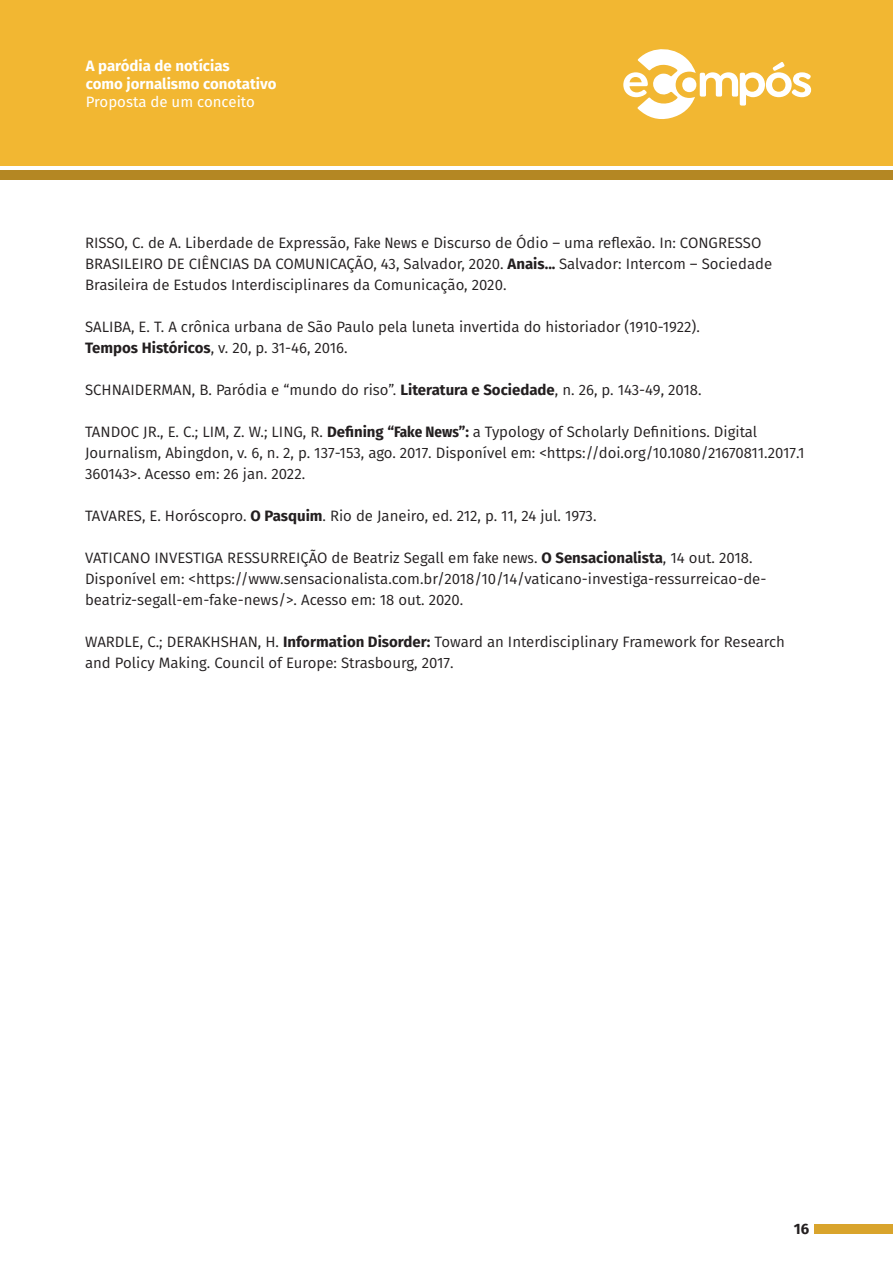
<style>
.page{position:relative;width:893px;height:1263px;background:#fff}
.page>*{position:absolute;margin:0;border:0;box-sizing:border-box;transform-origin:0 0}
.Texto{font:15px/21px "Fira Sans";color:#231f20}
.t1{font:700 15px/18px "Fira Sans";color:#fff}
.t2{font:15px "Fira Sans";color:#fff}
.t3{font:700 15px "Fira Sans";color:#231f20}
.s1{font-family:"Fira Sans Condensed"}
.s2{font-weight:700}
.s3{font-family:"Fira Sans Condensed";font-weight:700}
</style>
<div class="page">
<div style="left:0;top:0;width:893px;height:166px;background:#f2b732"></div>
<div style="left:0;top:170px;width:893px;height:10px;background:#b48723"></div>
<div style="left:814px;top:1224px;width:79px;height:9px;background:#d9a42c"></div>
<svg style="left:623px;top:49px;width:188px;height:70px"></svg>
<p class="t1" style="left:86px;top:56px;width:192px">A paródia de notícias<br>como jornalismo conotativo</p>
<p class="t2" style="left:86px;top:91px;width:170px">Proposta de um conceito</p>
<p class="Texto" style="left:85px;top:232px;width:689px">RISSO, C. de A. Liberdade de Expressão, <span class="s1">Fake News</span> e Discurso de Ódio – uma reflexão. In: CONGRESSO<br>BRASILEIRO DE CIÊNCIAS DA COMUNICAÇÃO, 43, Salvador, 2020. <span class="s2">Anais...</span> Salvador: Intercom – Sociedade<br>Brasileira de Estudos Interdisciplinares da Comunicação, 2020.</p>
<p class="Texto" style="left:85px;top:316px;width:616px">SALIBA, E. T. A crônica urbana de São Paulo pela luneta invertida do historiador (1910-1922).</p>
<p class="Texto" style="left:85px;top:337px;width:264px"><span class="s2">Tempos Históricos</span>, v. 20, p. 31-46, 2016.</p>
<p class="Texto" style="left:85px;top:379px;width:618px">SCHNAIDERMAN, B. Paródia e “mundo do riso”. <span class="s2">Literatura e Sociedade</span>, n. 26, p. 143-49, 2018.</p>
<p class="Texto" style="left:85px;top:421px;width:721px">TANDOC JR., E. C.; LIM, Z. W.; LING, R. <span class="s2">Defining “</span><span class="s3">Fake News</span><span class="s2">”:</span> a Typology of Scholarly Definitions. Digital<br>Journalism, Abingdon, v. 6, n. 2, p. 137-153, ago. 2017. Disponível em: &lt;https://doi.org/10.1080/21670811.2017.1<br>360143&gt;. Acesso em: 26 jan. 2022.</p>
<p class="Texto" style="left:85px;top:505px;width:513px">TAVARES, E. Horóscopro. <span class="s2">O Pasquim</span>. Rio de Janeiro, ed. 212, p. 11, 24 jul. 1973.</p>
<p class="Texto" style="left:85px;top:547px;width:683px">VATICANO INVESTIGA RESSURREIÇÃO de Beatriz Segall em <span class="s1">fake news</span>. <span class="s2">O Sensacionalista</span>, 14 out. 2018.<br>Disponível em: &lt;https://www.sensacionalista.com.br/2018/10/14/vaticano-investiga-ressurreicao-de&shy;beatriz-segall-em-fake-news/&gt;. Acesso em: 18 out. 2020.</p>
<p class="Texto" style="left:85px;top:631px;width:701px">WARDLE, C.; DERAKHSHAN, H. <span class="s2">Information Disorder:</span> Toward an Interdisciplinary Framework for Research and Policy Making. Council of Europe: Strasbourg, 2017.</p>
<p class="t3" style="left:794px;top:1216px;width:17px">16</p>
</div>
